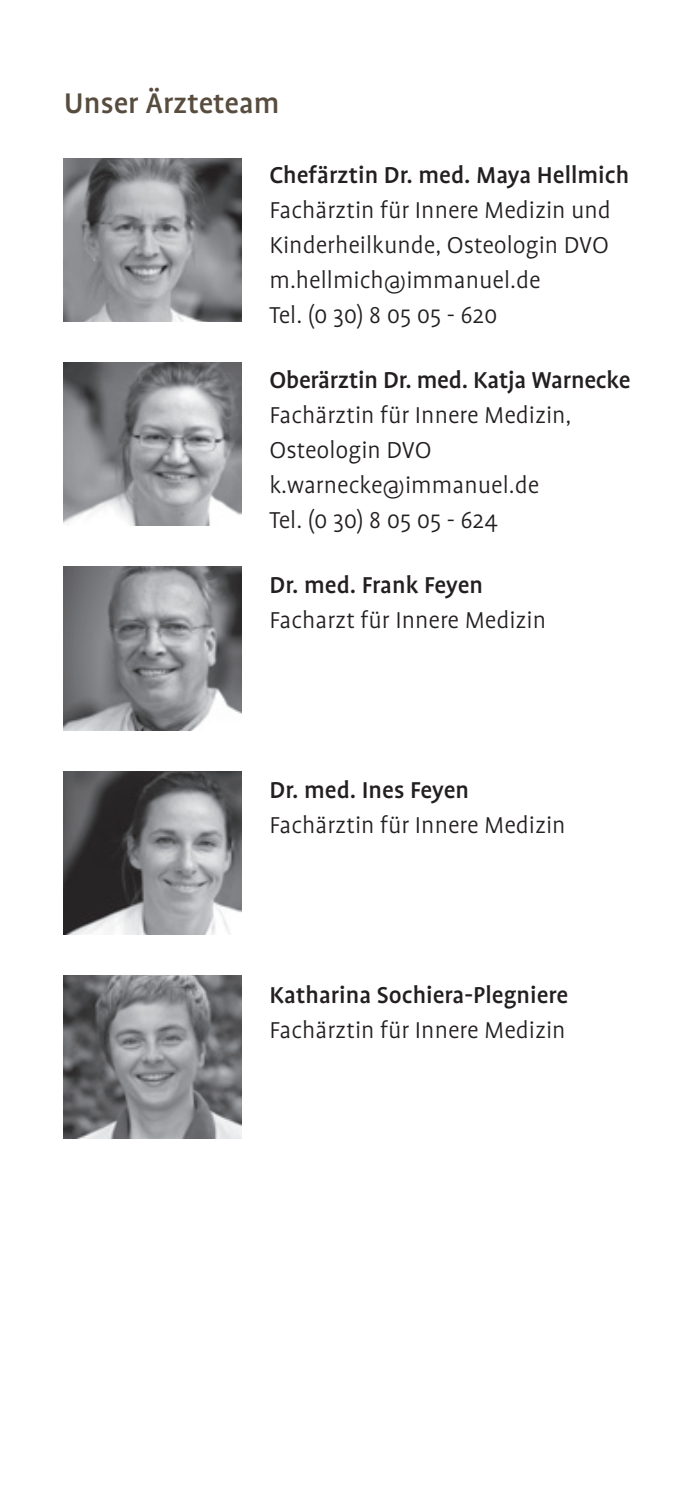
<style>
.page{position:relative;width:695px;height:1489px;background:#fff}
.page>*{position:absolute;margin:0;border:0;box-sizing:border-box;transform-origin:0 0}
.t1{font:500 32.5px "Profile OT";color:#574c3e}
.t2{font:300 26.25px/35px "Profile OT";color:#231f20}
.t3{font:500 26.25px "Profile OT";color:#231f20}
</style>
<div class="page">
<img style="left:64px;top:975px;width:177px;height:163px">
<img style="left:64px;top:771px;width:177px;height:163px">
<img style="left:64px;top:159px;width:177px;height:163px">
<img style="left:64px;top:363px;width:177px;height:163px">
<img style="left:64px;top:567px;width:177px;height:163px">
<p class="t1" style="left:64px;top:84px;width:217px">Unser Ärzteteam</p>
<p class="t3" style="left:269px;top:160px;width:361px">Chefärztin Dr. med. Maya Hellmich</p>
<p class="t2" style="left:269px;top:192px;width:343px">Fachärztin für Innere Medizin und<br>Kinderheilkunde, Osteologin DVO m.hellmich@immanuel.de<br>Tel. (0 30) 8 05 05 - 620</p>
<p class="t3" style="left:269px;top:365px;width:362px">Oberärztin Dr. med. Katja Warnecke</p>
<p class="t2" style="left:269px;top:397px;width:303px">Fachärztin für Innere Medizin,<br>Osteologin DVO k.warnecke@immanuel.de<br>Tel. (0 30) 8 05 05 - 624</p>
<p class="t3" style="left:269px;top:570px;width:215px">Dr. med. Frank Feyen</p>
<p class="t2" style="left:269px;top:602px;width:278px">Facharzt für Innere Medizin</p>
<p class="t3" style="left:269px;top:775px;width:201px">Dr. med. Ines Feyen</p>
<p class="t2" style="left:269px;top:807px;width:297px">Fachärztin für Innere Medizin</p>
<p class="t3" style="left:269px;top:980px;width:300px">Katharina Sochiera-Plegniere</p>
<p class="t2" style="left:269px;top:1012px;width:297px">Fachärztin für Innere Medizin</p>
</div>
